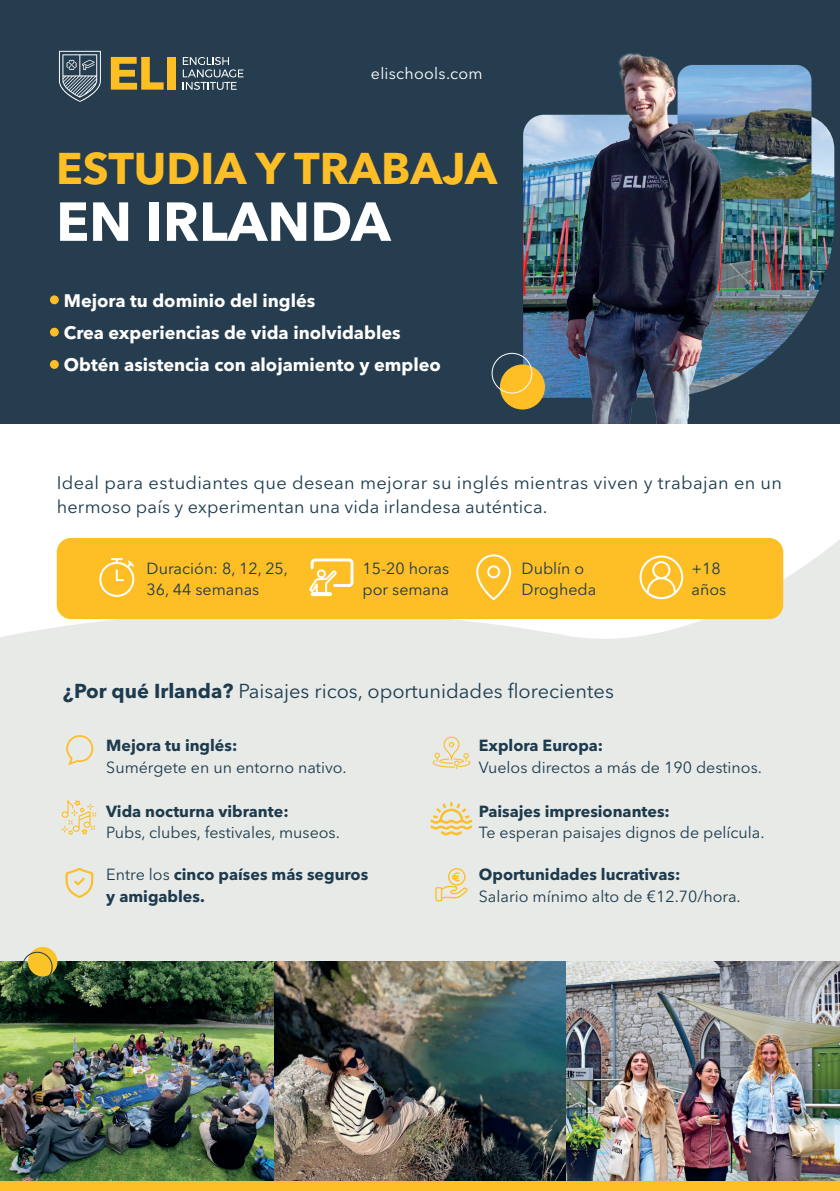
<style>
.page{position:relative;width:840px;height:1191px;background:#fff}
.page>*{position:absolute;margin:0;border:0;box-sizing:border-box;transform-origin:0 0}
.t1{font:700 54.4px "Avenir Next LT Pro";color:#fff}
.t2{font:700 44px "Avenir Next LT Pro";color:#fdbe26}
.t3{font:20px "Avenir Next LT Pro";color:#1d3b4d}
.t4{font:18px/24px "Avenir Next LT Pro";letter-spacing:.015em;color:#1d3b4d}
.t5{font:700 18px/32px "Avenir Next LT Pro";color:#fff}
.t6{font:16px/21.2px "Avenir Next LT Pro";color:#1d3b4d}
.t7{font:700 16px/21.4px "Avenir Next LT Pro";color:#1d3b4d}
.t8{font:16px "Avenir Next LT Pro";letter-spacing:.015em;color:#fff}
.s1{font-weight:700}
.s2{font-weight:400}
</style>
<div class="page">
<div style="left:0;top:0;width:839px;height:424px;background:#253d4e"></div>
<svg style="left:111px;top:57px;width:52px;height:33px"></svg>
<div style="left:167px;top:57px;width:9px;height:33px;background:#fdbe26"></div>
<svg style="left:183px;top:57px;width:60px;height:33px"></svg>
<svg style="left:59px;top:51px;width:42px;height:51px"></svg>
<div style="left:50px;top:295px;width:9px;height:9px;background:#fdbe26;border-radius:50%"></div>
<div style="left:50px;top:328px;width:9px;height:8px;background:#fdbe26;border-radius:50%"></div>
<div style="left:50px;top:360px;width:9px;height:9px;background:#fdbe26;border-radius:50%"></div>
<img style="left:523px;top:115px;width:310px;height:283px">
<img style="left:733px;top:65px;width:78px;height:134px">
<img style="left:563px;top:53px;width:170px;height:371px">
<div style="left:499px;top:364px;width:45px;height:45px;background:#fdbe26;border-radius:50%"></div>
<div style="left:491px;top:353px;width:41px;height:40px;border:1px solid #fff;border-radius:50%"></div>
<div style="left:0;top:537px;width:839px;height:424px;background:#e8eae8"></div>
<img style="left:0;top:961px;width:274px;height:220px">
<div style="left:57px;top:538px;width:725px;height:81px;background:#fdbe26;border-radius:14px"></div>
<div style="left:476px;top:554px;width:35px;height:46px;border:2px solid #fff;border-radius:16px"></div>
<div style="left:487px;top:565px;width:13px;height:13px;border:2px solid #fff;border-radius:50%"></div>
<svg style="left:639px;top:555px;width:44px;height:45px"></svg>
<hr style="left:310px;top:592px;width:22px;height:4px;background:#fff;border-radius:2px">
<svg style="left:309px;top:558px;width:44px;height:36px"></svg>
<div style="left:99px;top:562px;width:35px;height:35px;border:2px solid #fff;border-radius:50%"></div>
<svg style="left:112px;top:558px;width:23px;height:24px"></svg>
<svg style="left:430px;top:802px;width:42px;height:33px"></svg>
<svg style="left:432px;top:736px;width:38px;height:33px"></svg>
<svg style="left:61px;top:800px;width:35px;height:34px"></svg>
<svg style="left:435px;top:868px;width:32px;height:33px"></svg>
<svg style="left:65px;top:867px;width:28px;height:31px"></svg>
<svg style="left:65px;top:734px;width:29px;height:31px"></svg>
<div style="left:28px;top:947px;width:29px;height:29px;background:#fac428;border-radius:50%"></div>
<div style="left:22px;top:951px;width:31px;height:31px;border:1px solid #1d3b4d;border-radius:50%"></div>
<img style="left:274px;top:961px;width:565px;height:220px">
<div style="left:0;top:1181px;width:839px;height:10px;background:#fdbe26"></div>
<p class="t8" style="left:371px;top:64px;width:113px">elischools.com</p>
<h2 class="t2" style="left:56px;top:141px;width:442px">ESTUDIA Y TRABAJA</h2>
<h1 class="t1" style="left:56px;top:188px;width:336px">EN IRLANDA</h1>
<p class="t5" style="left:64px;top:284px;width:378px">Mejora tu dominio del inglés<br>Crea experiencias de vida inolvidables<br>Obtén asistencia con alojamiento y empleo</p>
<p class="t4" style="left:57px;top:470px;width:726px">Ideal para estudiantes que desean mejorar su inglés mientras viven y trabajan en un hermoso país y experimentan una vida irlandesa auténtica.</p>
<p class="t6" style="left:146px;top:557px;width:143px">Duración: 8, 12, 25,<br>36, 44 semanas</p>
<p class="t6" style="left:362px;top:557px;width:88px">15-20 horas por semana</p>
<p class="t6" style="left:521px;top:557px;width:76px">Dublín o<br>Drogheda</p>
<p class="t6" style="left:691px;top:557px;width:36px">+18 años</p>
<p class="t3" style="left:63px;top:679px;width:552px"><span class="s1">¿Por qué Irlanda?</span> Paisajes ricos, oportunidades florecientes</p>
<p class="t7" style="left:106px;top:734px;width:132px">Mejora tu inglés:</p>
<p class="t6" style="left:106px;top:756px;width:242px">Sumérgete en un entorno nativo.</p>
<p class="t7" style="left:106px;top:800px;width:184px">Vida nocturna vibrante:</p>
<p class="t6" style="left:106px;top:822px;width:235px">Pubs, clubes, festivales, museos.</p>
<p class="t7" style="left:478px;top:734px;width:126px">Explora Europa:</p>
<p class="t6" style="left:478px;top:756px;width:284px">Vuelos directos a más de 190 destinos.</p>
<p class="t7" style="left:478px;top:800px;width:192px">Paisajes impresionantes:</p>
<p class="t6" style="left:478px;top:822px;width:287px">Te esperan paisajes dignos de película.</p>
<p class="t7" style="left:106px;top:864px;width:263px"><span class="s2">Entre los</span> cinco países más seguros y amigables.</p>
<p class="t7" style="left:478px;top:864px;width:203px">Oportunidades lucrativas:</p>
<p class="t6" style="left:478px;top:885px;width:263px">Salario mínimo alto de €12.70/hora.</p>
</div>
